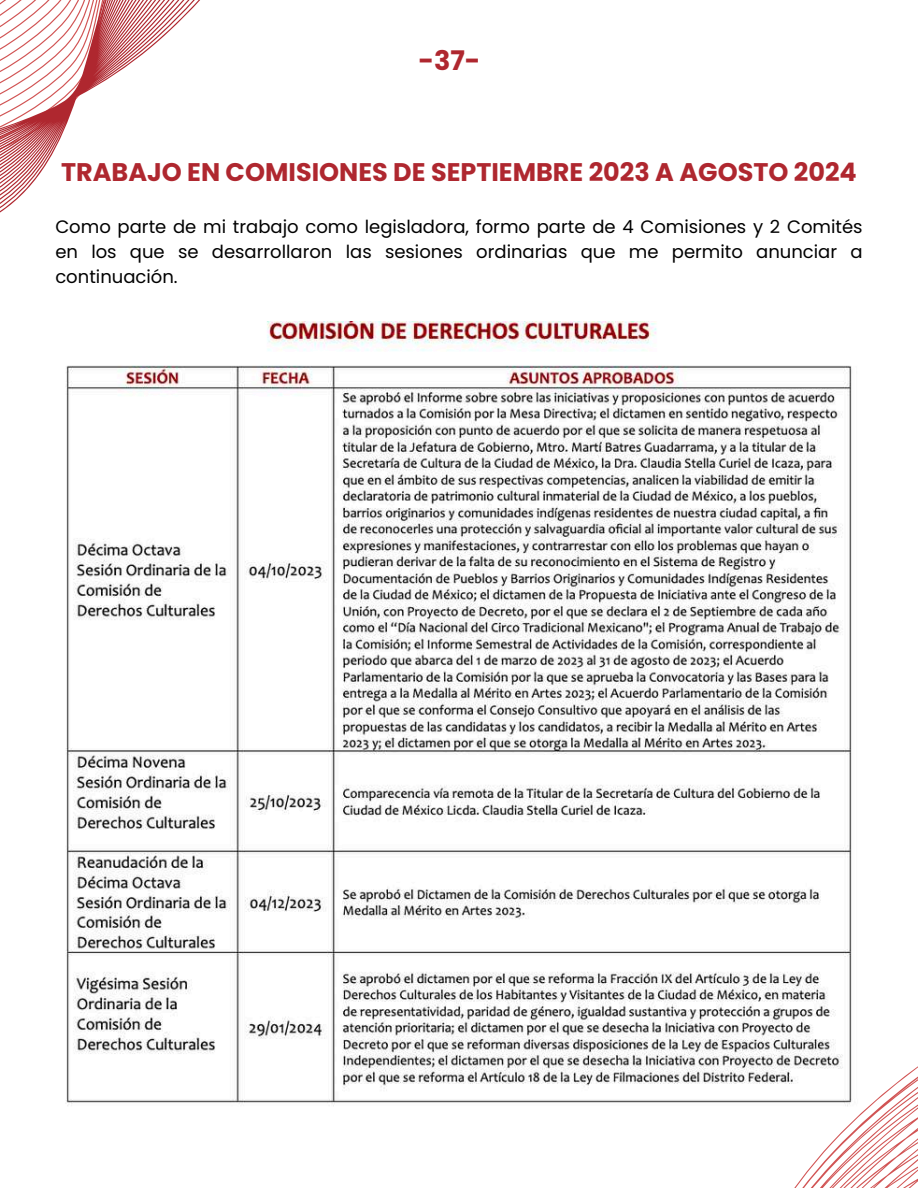
<style>
.page{position:relative;width:918px;height:1188px;background:#fff}
.page>*{position:absolute;margin:0;border:0;box-sizing:border-box;transform-origin:0 0}
.t1{font:700 27px "Poppins";color:#af272f}
.t2{font:700 25.5px "Poppins";color:#af272f}
.t3{font:18px/24.8px "Poppins";color:#000;text-align:justify}
</style>
<div class="page">
<svg style="left:794px;top:1066px;width:124px;height:122px"></svg>
<svg style="left:0;top:0;width:656px;height:322px"></svg>
<div style="left:393px;top:31px;width:113px;height:61px;background:#fff;border-radius:31px"></div>
<img style="left:66px;top:322px;width:793px;height:789px">
<h1 class="t1" style="left:418px;top:42px;width:64px">-37-</h1>
<h2 class="t2" style="left:61px;top:155px;width:797px">TRABAJO EN COMISIONES DE SEPTIEMBRE 2023 A AGOSTO 2024</h2>
<p class="t3" style="left:55px;top:214px;width:809px">Como parte de mi trabajo como legisladora, formo parte de 4 Comisiones y 2 Comités en los que se desarrollaron las sesiones ordinarias que me permito anunciar a continuación.</p>
</div>
